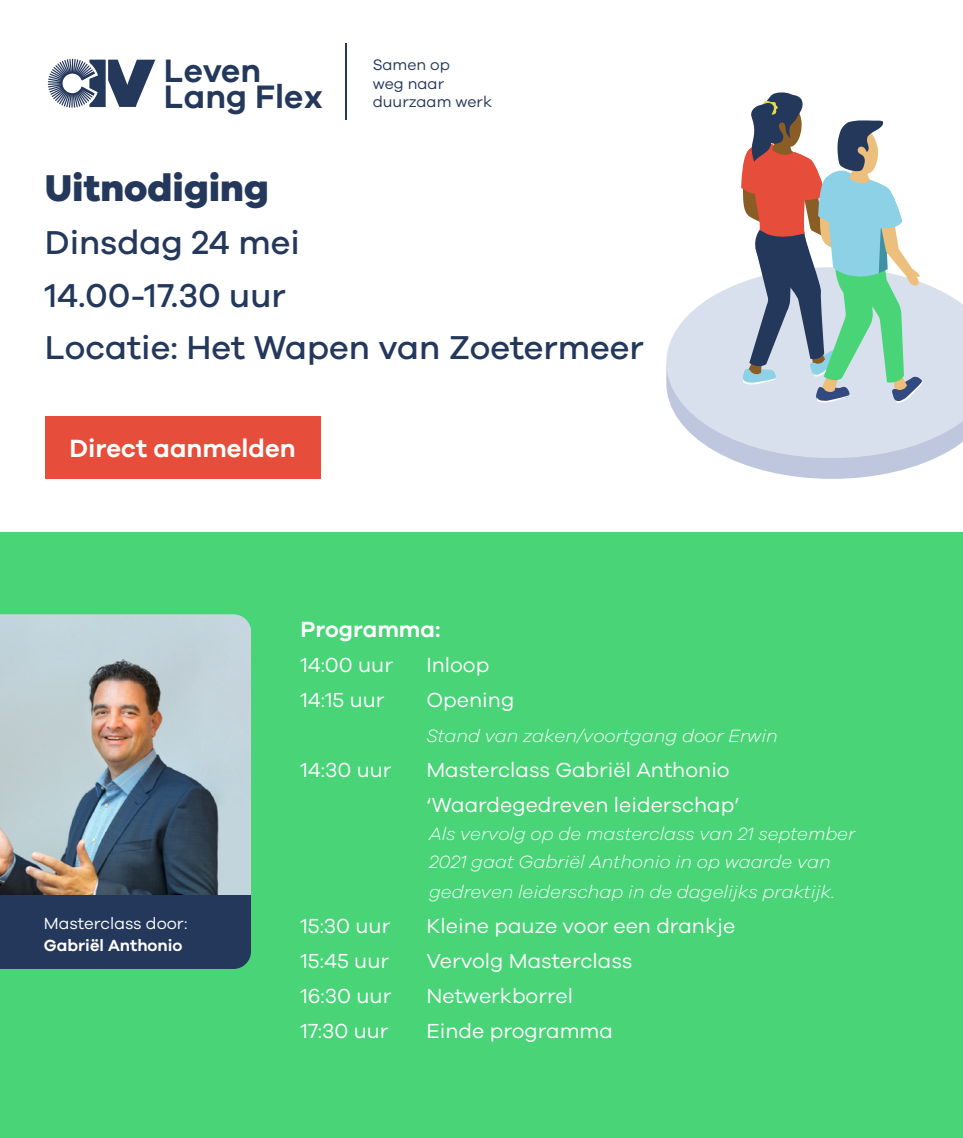
<style>
.page{position:relative;width:963px;height:1138px;background:#fff}
.page>*{position:absolute;margin:0;border:0;box-sizing:border-box;transform-origin:0 0}
.t1{font:800 38.5px "Galano Grotesque";color:#24385c}
.t2{font:500 34.12px/52.5px "Galano Grotesque";color:#24385c}
.t3{font:600 33.51px/26.6px "Galano Grotesque";color:#24385c}
.t4{font:600 25.72px "Galano Grotesque";color:#fff}
.t5{font:600 22.75px "Galano Grotesque";color:#fff}
.t6{font:21px/35px "Galano Grotesque";color:#fff}
.t7{font:italic 300 18.38px/28px "Galano Grotesque";color:#fff}
.t8{font:16.62px "Galano Grotesque";color:#fff}
.t9{font:600 16.62px "Galano Grotesque";color:#fff}
.t10{font:15.66px/18.3px "Galano Grotesque";color:#24385c}
</style>
<div class="page">
<div style="left:0;top:532px;width:962px;height:606px;background:#49d477"></div>
<img style="left:0;top:614px;width:251px;height:281px">
<hr style="left:345px;top:44px;width:1px;height:76px;background:#24385c">
<svg style="left:47px;top:58px;width:108px;height:50px"></svg>
<div style="left:62px;top:74px;width:20px;height:19px;background:#fff;border-radius:50%"></div>
<div style="left:0;top:895px;width:251px;height:74px;background:#24385c"></div>
<svg style="left:752px;top:467px;width:160px;height:12px;fill:#bfc7de"></svg>
<svg style="left:666px;top:283px;width:296px;height:184px;background:#dae0ed"></svg>
<svg style="left:741px;top:92px;width:181px;height:312px"></svg>
<div style="left:45px;top:416px;width:275px;height:63px;background:#e64d3a"></div>
<h3 class="t3" style="left:164px;top:56px;width:161px">Leven<br>Lang Flex</h3>
<p class="t10" style="left:373px;top:56px;width:121px">Samen op<br>weg naar duurzaam werk</p>
<h1 class="t1" style="left:45px;top:164px;width:225px">Uitnodiging</h1>
<h2 class="t2" style="left:45px;top:215px;width:600px">Dinsdag 24 mei<br>14.00-17.30 uur<br>Locatie: Het Wapen van Zoetermeer</h2>
<p class="t4" style="left:70px;top:432px;width:227px">Direct aanmelden</p>
<p class="t8" style="left:44px;top:913px;width:145px">Masterclass door:</p>
<p class="t9" style="left:44px;top:935px;width:140px">Gabriël Anthonio</p>
<p class="t5" style="left:300px;top:616px;width:142px">Programma:</p>
<p class="t6" style="left:300px;top:647px;width:94px">14:00 uur</p>
<p class="t6" style="left:426px;top:647px;width:64px">Inloop</p>
<p class="t6" style="left:300px;top:682px;width:86px">14:15 uur</p>
<p class="t6" style="left:426px;top:682px;width:89px">Opening</p>
<p class="t7" style="left:426px;top:721px;width:353px">Stand van zaken/voortgang door Erwin</p>
<p class="t6" style="left:300px;top:752px;width:93px">14:30 uur</p>
<p class="t6" style="left:426px;top:752px;width:315px">Masterclass Gabriël Anthonio ‘Waardegedreven leiderschap’</p>
<p class="t7" style="left:429px;top:819px;width:427px">Als vervolg op de masterclass van 21 september<br>2021 gaat Gabriël Anthonio in op waarde van</p>
<p class="t7" style="left:429px;top:877px;width:407px">gedreven leiderschap in de dagelijks praktijk.</p>
<p class="t6" style="left:300px;top:908px;width:91px">15:30 uur</p>
<p class="t6" style="left:426px;top:908px;width:310px">Kleine pauze voor een drankje</p>
<p class="t6" style="left:300px;top:943px;width:90px">15:45 uur</p>
<p class="t6" style="left:426px;top:943px;width:207px">Vervolg Masterclass</p>
<p class="t6" style="left:300px;top:978px;width:92px">16:30 uur</p>
<p class="t6" style="left:426px;top:978px;width:148px">Netwerkborrel</p>
<p class="t6" style="left:300px;top:1013px;width:90px">17:30 uur</p>
<p class="t6" style="left:426px;top:1013px;width:188px">Einde programma</p>
</div>
